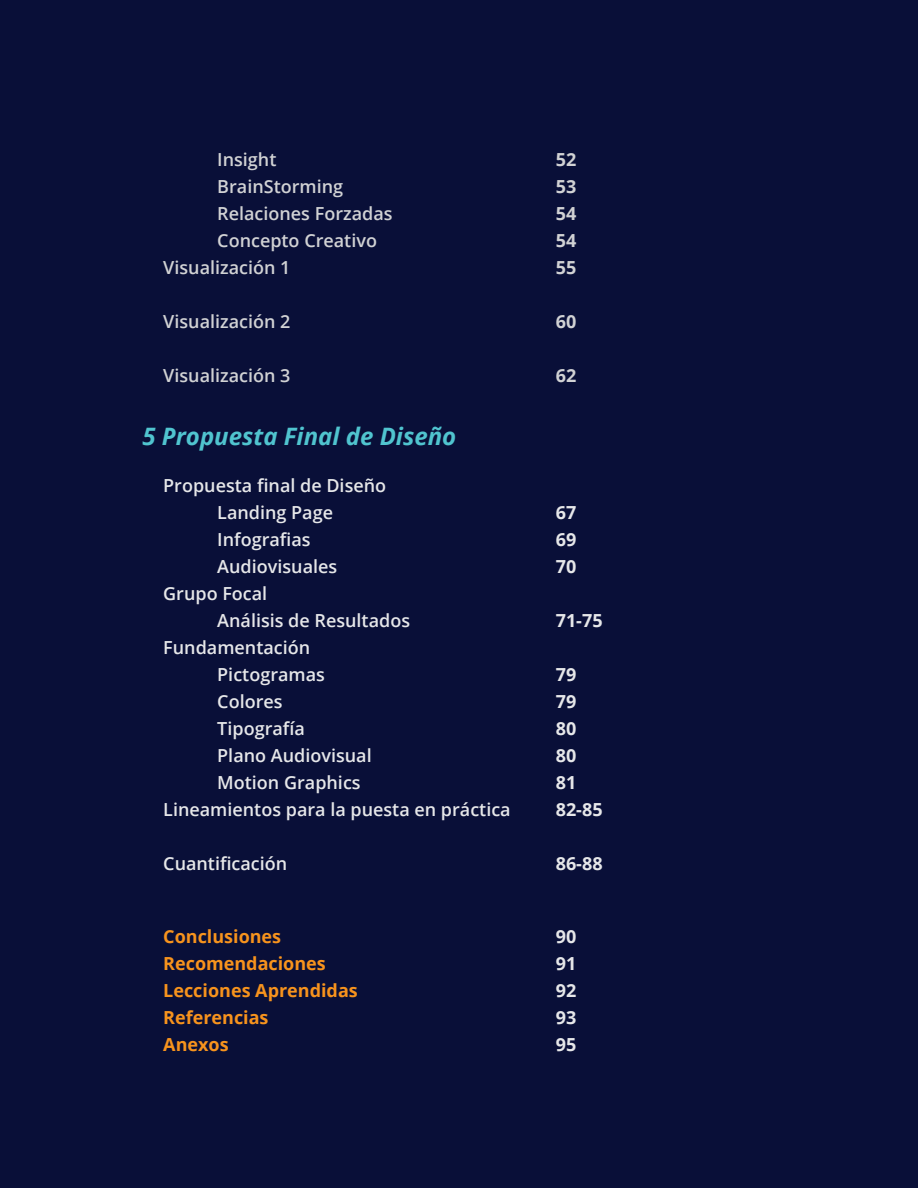
<style>
.page{position:relative;width:918px;height:1188px;background:#090f38}
.page>*{position:absolute;margin:0;border:0;box-sizing:border-box;transform-origin:0 0}
.t1{font:italic 700 24px "Open Sans";color:#50c4cf}
.t2{font:600 18px "Open Sans";color:#e6e7e9}
.t3{font:600 18px "Open Sans";color:#d1d2d4}
.t4{font:700 18px/27px "Open Sans";color:#f7931d}
.t5{font:700 18px/27px "Open Sans";color:#e6e7e9;text-align:justify}
.t6{font:700 18px/27px "Open Sans";color:#d1d2d4;text-align:justify}
</style>
<div class="page">
<p class="t3" style="left:217px;top:147px;width:61px">Insight</p>
<p class="t3" style="left:217px;top:174px;width:127px">BrainStorming</p>
<p class="t3" style="left:217px;top:201px;width:177px">Relaciones Forzadas</p>
<p class="t3" style="left:217px;top:228px;width:161px">Concepto Creativo</p>
<p class="t3" style="left:163px;top:255px;width:129px">Visualización 1</p>
<p class="t3" style="left:163px;top:309px;width:129px">Visualización 2</p>
<p class="t3" style="left:163px;top:363px;width:129px">Visualización 3</p>
<h1 class="t1" style="left:142px;top:419px;width:315px">5 Propuesta Final de Diseño</h1>
<p class="t2" style="left:163px;top:473px;width:224px">Propuesta final de Diseño</p>
<p class="t2" style="left:217px;top:500px;width:117px">Landing Page</p>
<p class="t2" style="left:217px;top:527px;width:95px">Infografias</p>
<p class="t2" style="left:217px;top:554px;width:122px">Audiovisuales</p>
<p class="t2" style="left:163px;top:581px;width:106px">Grupo Focal</p>
<p class="t2" style="left:217px;top:608px;width:194px">Análisis de Resultados</p>
<p class="t2" style="left:163px;top:635px;width:148px">Fundamentación</p>
<p class="t2" style="left:217px;top:662px;width:109px">Pictogramas</p>
<p class="t2" style="left:217px;top:689px;width:67px">Colores</p>
<p class="t2" style="left:217px;top:716px;width:89px">Tipografía</p>
<p class="t2" style="left:217px;top:743px;width:156px">Plano Audiovisual</p>
<p class="t2" style="left:217px;top:770px;width:145px">Motion Graphics</p>
<p class="t2" style="left:163px;top:797px;width:349px">Lineamientos para la puesta en práctica</p>
<p class="t2" style="left:163px;top:851px;width:126px">Cuantificación</p>
<p class="t6" style="left:556px;top:145px;width:22px">52<br>53<br>54<br>54<br>55</p>
<p class="t6" style="left:556px;top:307px;width:22px">60</p>
<p class="t6" style="left:556px;top:361px;width:22px">62</p>
<p class="t5" style="left:556px;top:498px;width:22px">67<br>69<br>70</p>
<p class="t5" style="left:556px;top:606px;width:48px">71-75</p>
<p class="t5" style="left:556px;top:660px;width:48px;text-align:left">79<br>79<br>80<br>80<br>81<br>82-85</p>
<p class="t5" style="left:556px;top:849px;width:48px">86-88</p>
<p class="t4" style="left:163px;top:922px;width:196px">Conclusiones<br>Recomendaciones<br>Lecciones Aprendidas<br>Referencias<br>Anexos</p>
<p class="t5" style="left:556px;top:922px;width:22px">90<br>91<br>92<br>93<br>95</p>
</div>
